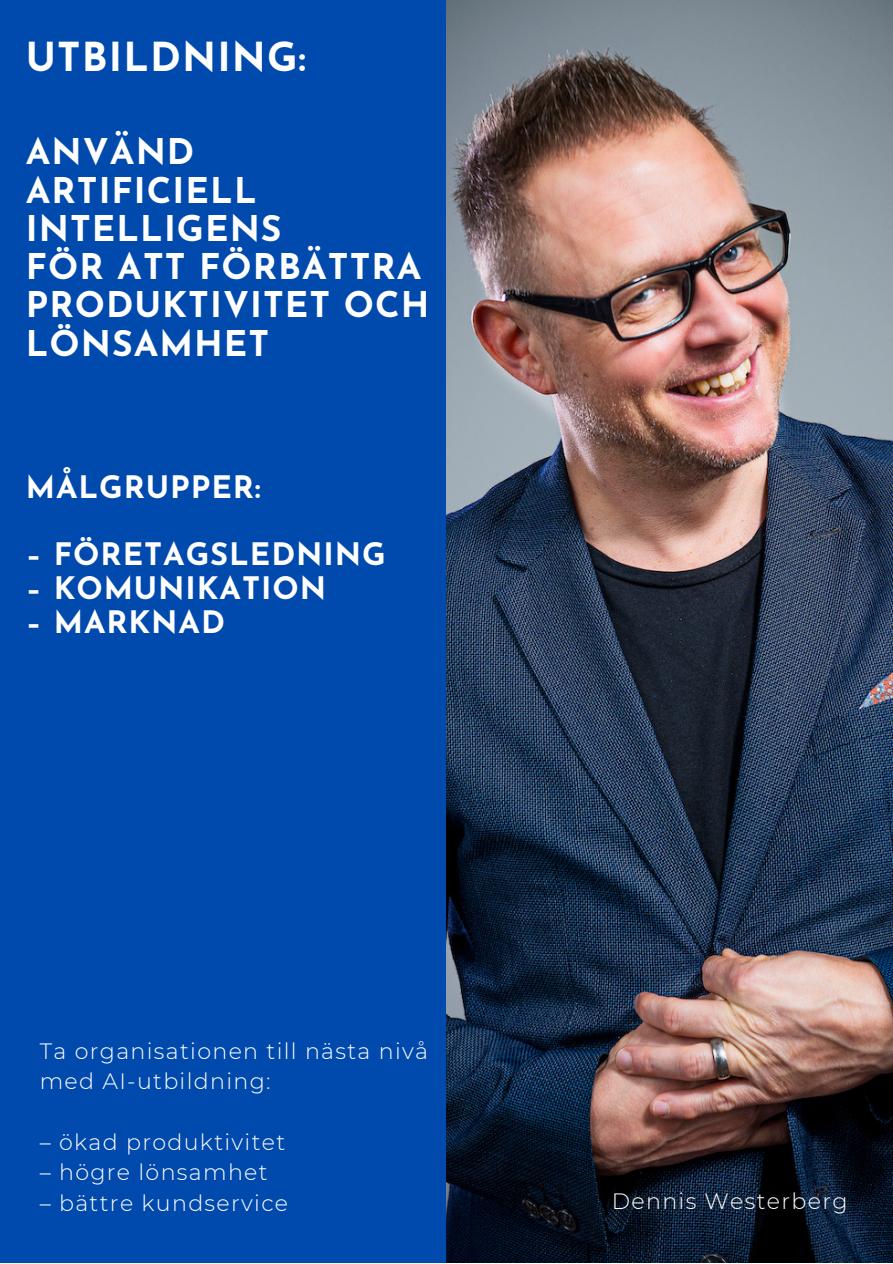
<style>
.page{position:relative;width:893px;height:1264px;background:#fff}
.page>*{position:absolute;margin:0;border:0;box-sizing:border-box;transform-origin:0 0}
.t1{font:700 39.9px "Josefin Sans";letter-spacing:.03em;color:#fff}
.t2{font:700 35.4px/38.2px "Josefin Sans";letter-spacing:.03em;color:#fff}
.t3{font:700 30.9px "Josefin Sans";letter-spacing:.03em;color:#fff}
.t4{font:300 22.2px "Montserrat";letter-spacing:.06em;color:#fff}
</style>
<div class="page">
<div style="left:0;top:0;width:892px;height:1262px;background:#004aad"></div>
<img style="left:446px;top:0;width:446px;height:1262px">
<p class="t1" style="left:26px;top:41px;width:282px">UTBILDNING:</p>
<p class="t2" style="left:26px;top:136px;width:170px">ANVÄND</p>
<p class="t2" style="left:26px;top:175px;width:232px">ARTIFICIELL</p>
<p class="t2" style="left:26px;top:213px;width:257px">INTELLIGENS</p>
<p class="t2" style="left:26px;top:251px;width:405px">FÖR ATT FÖRBÄTTRA<br>PRODUKTIVITET OCH</p>
<p class="t2" style="left:26px;top:327px;width:245px">LÖNSAMHET</p>
<p class="t3" style="left:26px;top:474px;width:236px">MÅLGRUPPER:</p>
<p class="t3" style="left:26px;top:542px;width:361px">– FÖRETAGSLEDNING</p>
<p class="t3" style="left:26px;top:575px;width:302px">– KOMUNIKATION</p>
<p class="t3" style="left:26px;top:609px;width:201px">– MARKNAD</p>
<p class="t4" style="left:40px;top:1037px;width:390px">Ta organisationen till nästa nivå</p>
<p class="t4" style="left:40px;top:1067px;width:232px">med AI-utbildning:</p>
<p class="t4" style="left:40px;top:1128px;width:247px">– ökad produktivitet</p>
<p class="t4" style="left:40px;top:1158px;width:229px">– högre lönsamhet</p>
<p class="t4" style="left:40px;top:1189px;width:250px">– bättre kundservice</p>
<p class="t4" style="left:612px;top:1187px;width:237px">Dennis Westerberg</p>
</div>
